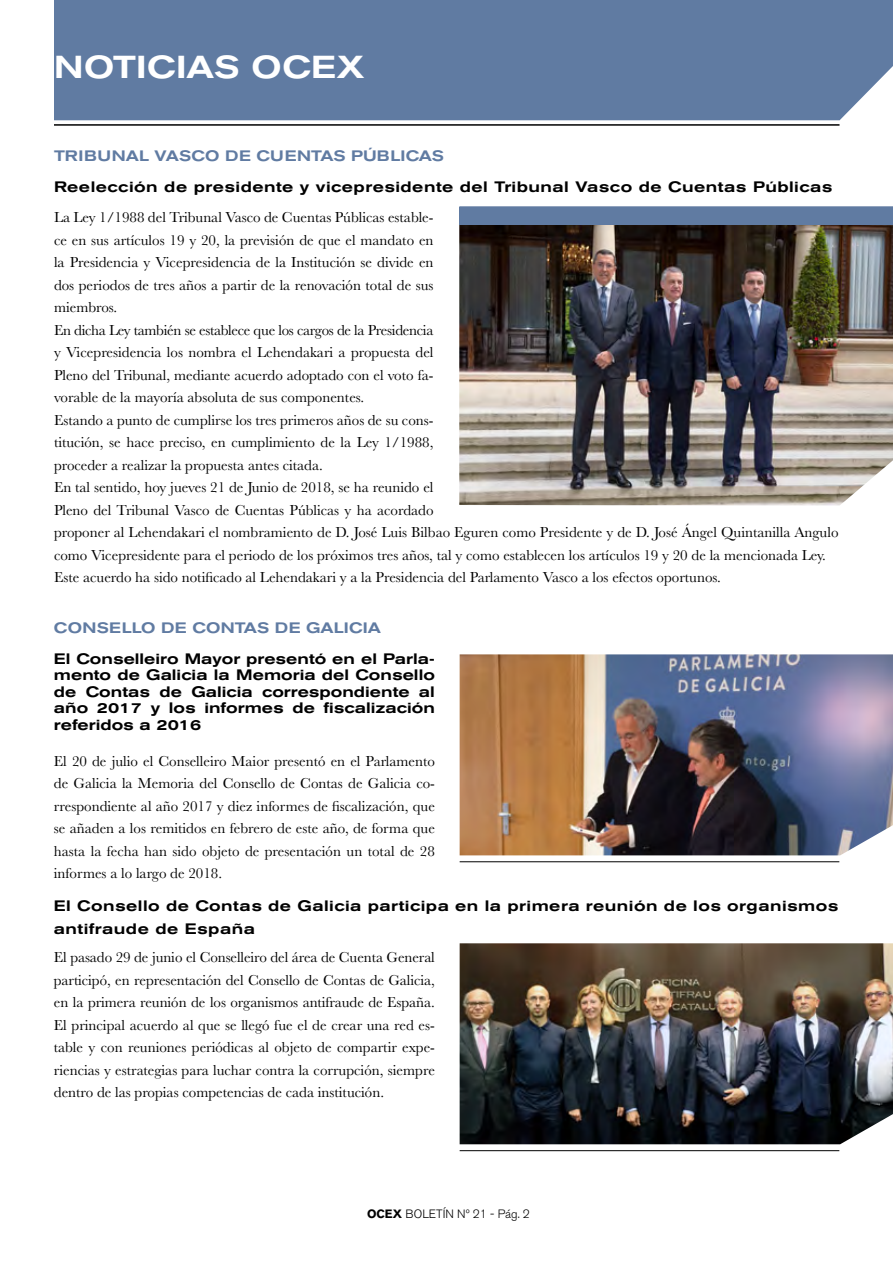
<style>
.page{position:relative;width:893px;height:1263px;background:#fff}
.page>*{position:absolute;margin:0;border:0;box-sizing:border-box;transform-origin:0 0}
.t1{font:500 expanded 31.5px "Akzidenz Grotesk BE";letter-spacing:.02em;color:#fff}
.t2{font:15px/22.5px "Baskerville";color:#000;text-align:justify}
.t3{font:500 expanded 15px/16.5px "Akzidenz Grotesk BE";letter-spacing:.03em;color:#000;text-align:justify}
.t4{font:500 expanded 15px "Akzidenz Grotesk BE";color:#607ba2}
.t5{font:500 expanded 15px "Akzidenz Grotesk BE";letter-spacing:.02em;color:#607ba2}
.t6{font:300 12px "Akzidenz Grotesk BE";color:#000}
.s1{font-weight:700}
</style>
<div class="page">
<div style="left:54px;top:0;width:839px;height:120px;background:#607ba2"></div>
<hr style="left:54px;top:124px;width:785px;height:2px;background:#000">
<img style="left:459px;top:225px;width:434px;height:280px">
<div style="left:459px;top:206px;width:434px;height:19px;background:#607ba2"></div>
<img style="left:460px;top:654px;width:433px;height:201px">
<img style="left:460px;top:943px;width:433px;height:201px">
<hr style="left:460px;top:861px;width:379px;height:1px;background:#000">
<hr style="left:460px;top:1150px;width:379px;height:1px;background:#000">
<h1 class="t1" style="left:54px;top:48px;width:312px">NOTICIAS OCEX</h1>
<p class="t4" style="left:54px;top:147px;width:392px">TRIBUNAL VASCO DE CUENTAS PÚBLICAS</p>
<p class="t3" style="left:54px;top:179px;width:780px">Reelección de presidente y vicepresidente del Tribunal Vasco de Cuentas Públicas</p>
<p class="t2" style="left:54px;top:206px;width:786px;text-align:left">La Ley 1/1988 del Tribunal Vasco de Cuentas Públicas estable-<br>ce en sus artículos 19 y 20, la previsión de que el mandato en<br>la Presidencia y Vicepresidencia de la Institución se divide en<br>dos periodos de tres años a partir de la renovación total de sus<br>miembros.<br>En dicha Ley también se establece que los cargos de la Presidencia<br>y Vicepresidencia los nombra el Lehendakari a propuesta del<br>Pleno del Tribunal, mediante acuerdo adoptado con el voto fa-<br>vorable de la mayoría absoluta de sus componentes.<br>Estando a punto de cumplirse los tres primeros años de su cons-<br>titución, se hace preciso, en cumplimiento de la Ley 1/1988,<br>proceder a realizar la propuesta antes citada.<br>En tal sentido, hoy jueves 21 de Junio de 2018, se ha reunido el<br>Pleno del Tribunal Vasco de Cuentas Públicas y ha acordado<br>proponer al Lehendakari el nombramiento de D. José Luis Bilbao Eguren como Presidente y de D. José Ángel Quintanilla Angulo como Vicepresidente para el periodo de los próximos tres años, tal y como establecen los artículos 19 y 20 de la mencionada Ley.<br>Este acuerdo ha sido notificado al Lehendakari y a la Presidencia del Parlamento Vasco a los efectos oportunos.</p>
<p class="t5" style="left:54px;top:619px;width:328px">CONSELLO DE CONTAS DE GALICIA</p>
<p class="t3" style="left:54px;top:650px;width:383px">El Conselleiro Mayor presentó en el Parla&shy;mento de Galicia la Memoria del Consello de Contas de Galicia correspondiente al año 2017 y los informes de fiscalización referidos a 2016</p>
<p class="t2" style="left:54px;top:750px;width:383px">El 20 de julio el Conselleiro Maior presentó en el Parlamento de Galicia la Memoria del Consello de Contas de Galicia co&shy;rrespondiente al año 2017 y diez informes de fiscalización, que se añaden a los remitidos en febrero de este año, de forma que hasta la fecha han sido objeto de presentación un total de 28 informes a lo largo de 2018.</p>
<p class="t3" style="left:54px;top:895px;width:786px;line-height:22.5px">El Consello de Contas de Galicia participa en la primera reunión de los organismos antifraude de España</p>
<p class="t2" style="left:54px;top:946px;width:383px">El pasado 29 de junio el Conselleiro del área de Cuenta General participó, en representación del Consello de Contas de Galicia, en la primera reunión de los organismos antifraude de España.<br>El principal acuerdo al que se llegó fue el de crear una red es&shy;table y con reuniones periódicas al objeto de compartir expe&shy;riencias y estrategias para luchar contra la corrupción, siempre dentro de las propias competencias de cada institución.</p>
<p class="t6" style="left:367px;top:1207px;width:164px"><span class="s1">OCEX</span> BOLETÍN Nº 21 - Pág. 2</p>
</div>
